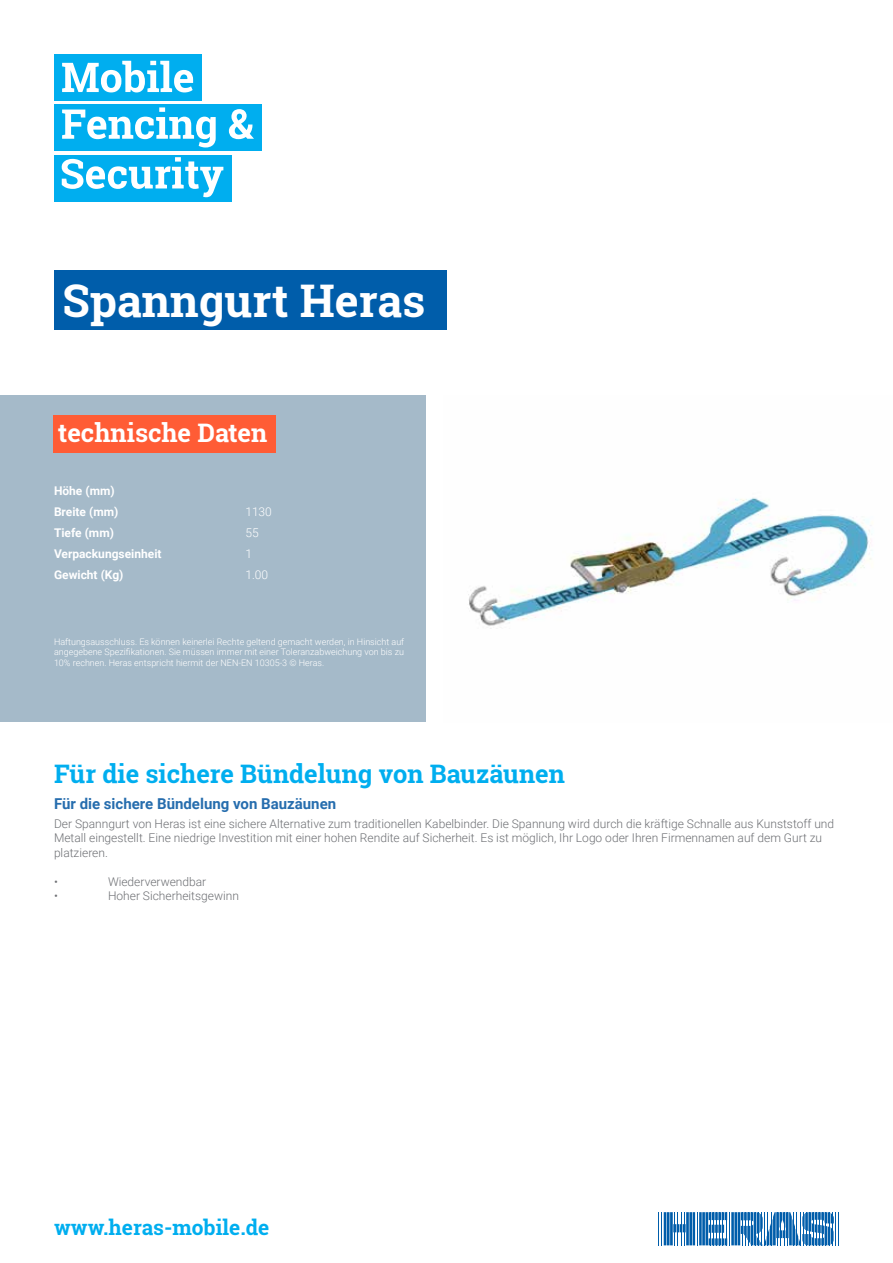
<style>
.page{position:relative;width:893px;height:1263px;background:#fff}
.page>*{position:absolute;margin:0;border:0;box-sizing:border-box;transform-origin:0 0}
.t1{font:700 45px "Roboto Slab";color:#fff}
.t2{font:700 25.5px "Roboto Slab";color:#00aeef}
.t3{font:700 25.5px "Roboto Slab";color:#fff}
.t4{font:700 21px "Roboto Slab";color:#00aeef}
.t5{font:700 15px "Roboto";color:#266dae}
.t6{font:300 12px/14.4px "Roboto";color:#6d6f73}
.t7{font:700 12px/21px "Roboto";color:#fff}
.t8{font:300 12px "Roboto";color:#fff}
.t9{font:300 9px/10.8px "Roboto";color:#fff;text-align:justify}
</style>
<div class="page">
<hr style="left:658px;top:1212px;width:1px;height:33px;background:#005daa">
<hr style="left:661px;top:1212px;width:1px;height:33px;background:#005daa">
<hr style="left:697px;top:1212px;width:1px;height:33px;background:#005daa">
<hr style="left:835px;top:1212px;width:1px;height:33px;background:#005daa">
<hr style="left:838px;top:1212px;width:1px;height:33px;background:#005daa">
<svg style="left:664px;top:1212px;width:31px;height:33px"></svg>
<hr style="left:705px;top:1212px;width:3px;height:33px;background:#005daa">
<hr style="left:702px;top:1212px;width:3px;height:33px;background:#005daa">
<hr style="left:699px;top:1212px;width:3px;height:33px;background:#005daa">
<svg style="left:709px;top:1212px;width:125px;height:33px"></svg>
<div style="left:54px;top:54px;width:147px;height:47px;background:#00aeef"></div>
<div style="left:54px;top:104px;width:207px;height:47px;background:#00aeef"></div>
<div style="left:54px;top:155px;width:177px;height:46px;background:#00aeef"></div>
<svg style="left:62px;top:61px;width:131px;height:31px"></svg>
<svg style="left:62px;top:107px;width:154px;height:40px"></svg>
<svg style="left:229px;top:109px;width:25px;height:30px"></svg>
<svg style="left:62px;top:157px;width:161px;height:40px"></svg>
<img style="left:468px;top:497px;width:404px;height:132px">
<div style="left:54px;top:270px;width:393px;height:59px;background:#005daa"></div>
<div style="left:0;top:396px;width:426px;height:326px;background:#a5bac9"></div>
<div style="left:54px;top:415px;width:222px;height:38px;background:#ff5c35"></div>
<h1 class="t1" style="left:63px;top:270px;width:364px">Spanngurt Heras</h1>
<h2 class="t3" style="left:58px;top:415px;width:211px">technische Daten</h2>
<p class="t7" style="left:54px;top:480px;width:66px">Höhe (mm)<br>Breite (mm)</p>
<p class="t8" style="left:245px;top:503px;width:28px">1130</p>
<p class="t7" style="left:54px;top:522px;width:61px">Tiefe (mm)</p>
<p class="t8" style="left:245px;top:524px;width:15px">55</p>
<p class="t7" style="left:54px;top:543px;width:109px">Verpackungseinheit</p>
<p class="t8" style="left:245px;top:545px;width:8px">1</p>
<p class="t7" style="left:54px;top:564px;width:71px">Gewicht (Kg)</p>
<p class="t8" style="left:245px;top:566px;width:24px">1.00</p>
<p class="t9" style="left:54px;top:636px;width:352px">Haftungsausschluss. Es können keinerlei Rechte geltend gemacht werden, in Hinsicht auf angegebene Spezifikationen. Sie müssen immer mit einer Toleranzabweichung von bis zu 10% rechnen. Heras entspricht hiermit der NEN-EN 10305-3 © Heras.</p>
<h2 class="t2" style="left:54px;top:756px;width:512px">Für die sichere Bündelung von Bauzäunen</h2>
<p class="t5" style="left:54px;top:793px;width:284px">Für die sichere Bündelung von Bauzäunen</p>
<p class="t6" style="left:54px;top:816px;width:782px">Der Spanngurt von Heras ist eine sichere Alternative zum traditionellen Kabelbinder. Die Spannung wird durch die kräftige Schnalle aus Kunststoff und<br>Metall eingestellt. Eine niedrige Investition mit einer hohen Rendite auf Sicherheit. Es ist möglich, Ihr Logo oder Ihren Firmennamen auf dem Gurt zu platzieren.</p>
<p class="t6" style="left:54px;top:874px;width:5px">•</p>
<p class="t6" style="left:108px;top:874px;width:100px">Wiederverwendbar</p>
<p class="t6" style="left:54px;top:888px;width:5px">•</p>
<p class="t6" style="left:108px;top:888px;width:132px">Hoher Sicherheitsgewinn</p>
<h3 class="t4" style="left:54px;top:1213px;width:217px">www.heras-mobile.de</h3>
</div>
